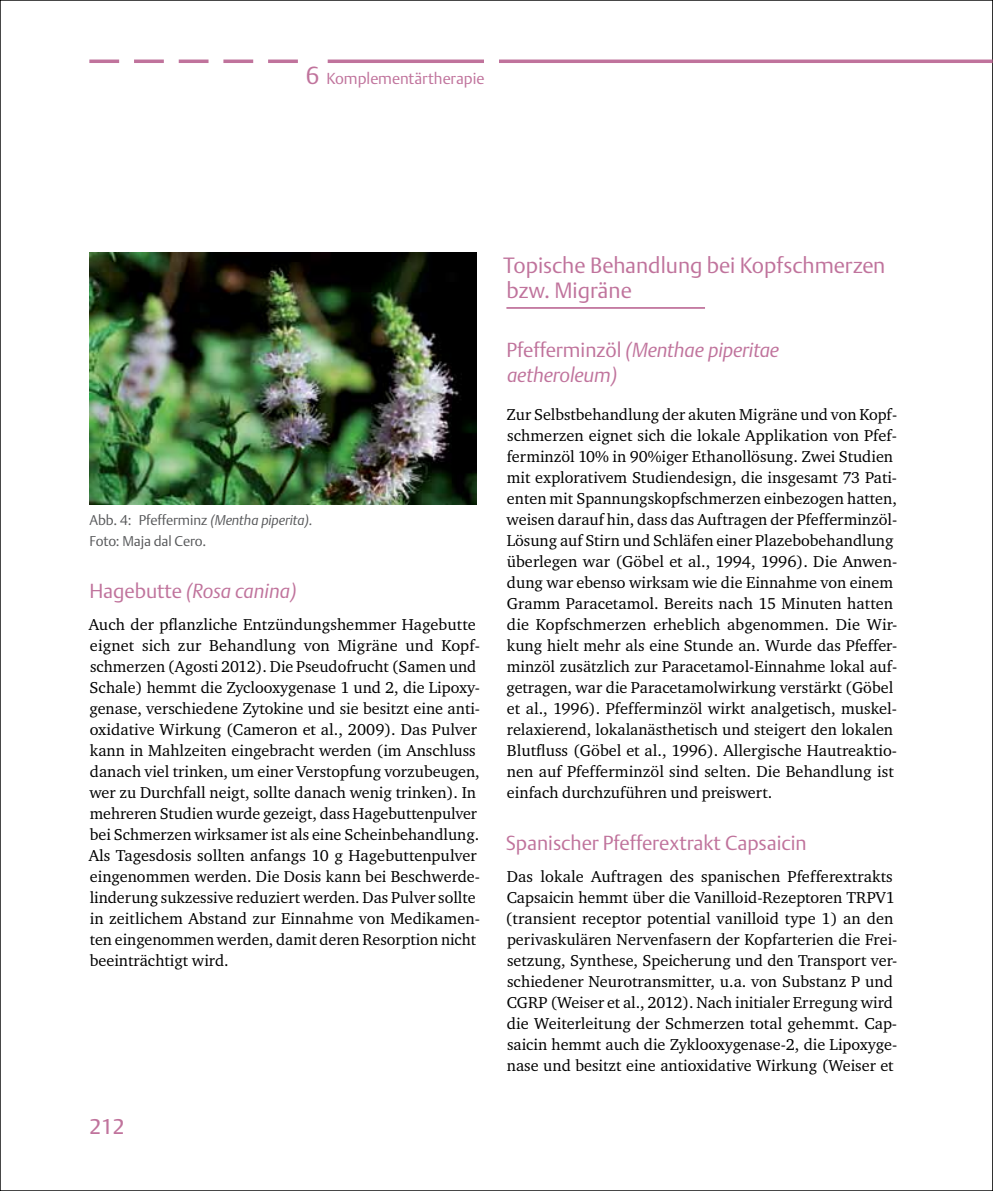
<style>
.page{position:relative;width:993px;height:1191px;background:#fff}
.page>*{position:absolute;margin:0;border:0;box-sizing:border-box;transform-origin:0 0}
.t1{font:300 21.88px/25.4px "DTL Argo T";color:#c0739c}
.t2{font:21px "DTL Argo T";color:#c0739c}
.t3{font:italic 300 20.12px/24.5px "DTL Argo T";letter-spacing:-.005em;color:#c0739c}
.t4{font:300 20.12px "DTL Argo T";color:#c0739c}
.t5{font:16.1px/21px "Charter ITC";color:#000}
.t6{font:300 15.75px "DTL Argo T";color:#c0739c}
.t7{font:300 14px/21px "DTL Argo T";letter-spacing:-.01em;color:#58595b}
.s1{font-size:24.5px}
.s2{font-style:italic}
.s3{font-style:normal}
</style>
<div class="page">
<hr style="left:327px;top:60px;width:665px;height:3px;background:#c0739c">
<div style="left:484px;top:57px;width:15px;height:12px;background:#fff"></div>
<hr style="left:89px;top:60px;width:30px;height:3px;background:#c0739c">
<hr style="left:134px;top:60px;width:30px;height:3px;background:#c0739c">
<hr style="left:179px;top:60px;width:29px;height:3px;background:#c0739c">
<hr style="left:223px;top:60px;width:30px;height:3px;background:#c0739c">
<hr style="left:268px;top:60px;width:30px;height:3px;background:#c0739c">
<svg style="left:992px;top:0;width:1px;height:1191px"></svg>
<hr style="left:506px;top:307px;width:198px;height:2px;background:#c0739c">
<img style="left:89px;top:252px;width:387px;height:252px">
<p class="t6" style="left:306px;top:69px;width:180px"><span class="s1">6</span> Komplementärtherapie</p>
<p class="t7" style="left:89px;top:509px;width:225px">Abb. 4: Pfefferminz <span class="s2">(Mentha piperita).<br></span>Foto: Maja dal Cero.</p>
<p class="t3" style="left:89px;top:579px;width:208px"><span class="s3">Hagebutte</span> (Rosa canina)</p>
<p class="t5" style="left:89px;top:614px;width:393px">Auch der pflanzliche Entzündungshemmer Hagebutte eignet sich zur Behandlung von Migräne und Kopf&shy;schmerzen (Agosti 2012). Die Pseudofrucht (Samen und Schale) hemmt die Zyclooxygenase 1 und 2, die Lipoxy&shy;genase, verschiedene Zytokine und sie besitzt eine anti&shy;oxidative Wirkung (Cameron et al., 2009). Das Pulver kann in Mahlzeiten eingebracht werden (im Anschluss danach viel trinken, um einer Verstopfung vorzubeugen, wer zu Durchfall neigt, sollte danach wenig trinken). In mehreren Studien wurde gezeigt, dass Hagebuttenpulver bei Schmerzen wirksamer ist als eine Scheinbehandlung.<br>Als Tagesdosis sollten anfangs 10 g Hagebuttenpulver eingenommen werden. Die Dosis kann bei Beschwerde&shy;linderung sukzessive reduziert werden. Das Pulver sollte in zeitlichem Abstand zur Einnahme von Medikamen&shy;ten eingenommen werden, damit deren Resorption nicht beeinträchtigt wird.</p>
<h2 class="t2" style="left:89px;top:1114px;width:37px">212</h2>
<h1 class="t1" style="left:503px;top:252px;width:383px">Topische Behandlung bei Kopfschmerzen bzw. Migräne</h1>
<p class="t3" style="left:506px;top:337px;width:274px"><span class="s3">Pfefferminzöl</span> (Menthae piperitae aetheroleum)</p>
<p class="t5" style="left:506px;top:404px;width:392px">Zur Selbstbehandlung der akuten Migräne und von Kopf&shy;schmerzen eignet sich die lokale Applikation von Pfef&shy;ferminzöl 10% in 90%iger Ethanollösung. Zwei Studien mit explorativem Studiendesign, die insgesamt 73 Pati&shy;enten mit Spannungskopfschmerzen einbezogen hatten, weisen darauf hin, dass das Auftragen der Pfefferminzöl-Lösung auf Stirn und Schläfen einer Plazebobehandlung überlegen war (Göbel et al., 1994, 1996). Die Anwen&shy;dung war ebenso wirksam wie die Einnahme von einem Gramm Paracetamol. Bereits nach 15 Minuten hatten die Kopfschmerzen erheblich abgenommen. Die Wir&shy;kung hielt mehr als eine Stunde an. Wurde das Pfeffer&shy;minzöl zusätzlich zur Paracetamol-Einnahme lokal auf&shy;getragen, war die Paracetamolwirkung verstärkt (Göbel et al., 1996). Pfefferminzöl wirkt analgetisch, muskel&shy;relaxierend, lokalanästhetisch und steigert den lokalen Blutfluss (Göbel et al., 1996). Allergische Hautreaktio&shy;nen auf Pfefferminzöl sind selten. Die Behandlung ist einfach durchzuführen und preiswert.</p>
<p class="t4" style="left:505px;top:831px;width:302px">Spanischer Pfefferextrakt Capsaicin</p>
<p class="t5" style="left:505px;top:866px;width:393px">Das lokale Auftragen des spanischen Pfefferextrakts Capsaicin hemmt über die Vanilloid-Rezeptoren TRPV1 (transient receptor potential vanilloid type 1) an den perivaskulären Nervenfasern der Kopfarterien die Frei&shy;setzung, Synthese, Speicherung und den Transport ver&shy;schiedener Neurotransmitter, u.a. von Substanz P und CGRP (Weiser et al., 2012). Nach initialer Erregung wird die Weiterleitung der Schmerzen total gehemmt. Cap&shy;saicin hemmt auch die Zyklooxygenase-2, die Lipoxyge&shy;nase und besitzt eine antioxidative Wirkung (Weiser et</p>
</div>
